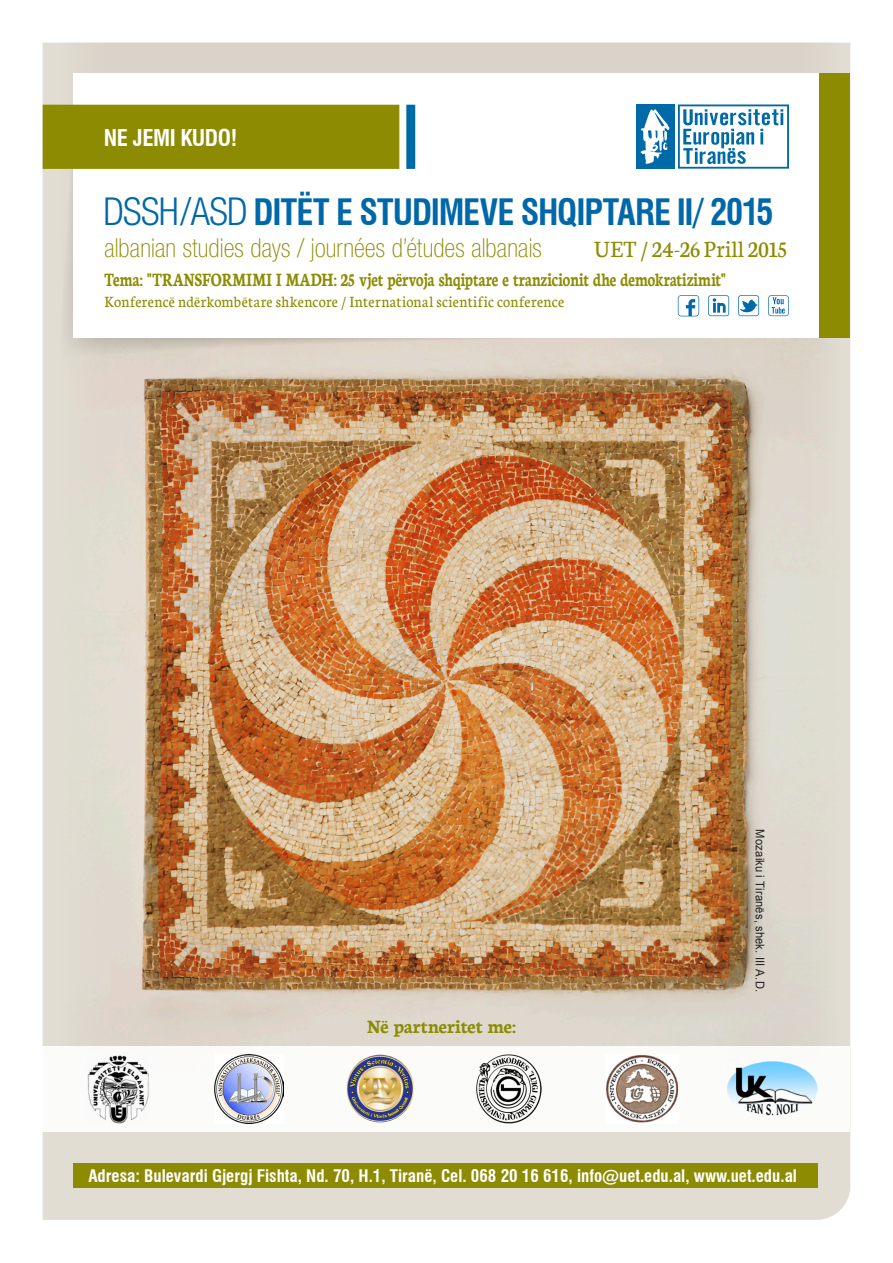
<style>
.page{position:relative;width:893px;height:1263px;background:#fff}
.page>*{position:absolute;margin:0;border:0;box-sizing:border-box;transform-origin:0 0}
.t1{font:700 condensed 35.55px "Swiss 721 BT";letter-spacing:-.03em;color:#0068a9;scale:.96 1}
.t2{font:100 condensed 26.25px "Helvetica Neue";letter-spacing:.005em;color:#8d8b02}
.t3{font:25.05px "Neuton";letter-spacing:.015em;color:#8d8b02;scale:.93 1}
.t4{font:700 condensed 22.65px "Swiss 721 BT";letter-spacing:-.02em;color:#fff}
.t5{font:700 20.25px "Neuton";letter-spacing:.005em;color:#8d8b02;scale:.8 1}
.t6{font:700 20.25px "Neuton";letter-spacing:.005em;color:#8d8b02}
.t7{font:700 condensed 16.95px "Swiss 721 BT";color:#fff}
.t8{font:16.8px "Neuton";letter-spacing:.02em;color:#8d8b02;scale:.93 1}
.t9{font:12px "Arial";letter-spacing:.015em;color:#231f20;scale:.93 1}
.s1{font-family:"Helvetica Neue";font-weight:300;font-size:38.55px}
</style>
<div class="page">
<div style="left:43px;top:43px;width:807px;height:1177px;background:#e1ddd2"></div>
<img style="left:61px;top:43px;width:779px;height:1003px">
<div style="left:43px;top:1046px;width:807px;height:85px;background:#fff"></div>
<img style="left:87px;top:1055px;width:62px;height:68px">
<img style="left:215px;top:1054px;width:69px;height:69px">
<img style="left:727px;top:1061px;width:91px;height:55px">
<img style="left:476px;top:1054px;width:66px;height:69px">
<img style="left:606px;top:1054px;width:73px;height:69px">
<img style="left:346px;top:1055px;width:68px;height:67px;border-radius:34px">
<svg style="left:59px;top:73px;width:791px;height:286px;background:#dad2c6"></svg>
<div style="left:73px;top:73px;width:747px;height:265px;background:#fff"></div>
<div style="left:406px;top:105px;width:9px;height:64px;background:#006aa8"></div>
<div style="left:43px;top:105px;width:356px;height:64px;background:#8d8b02"></div>
<div style="left:820px;top:73px;width:30px;height:265px;background:#8d8b02"></div>
<svg style="left:738px;top:295px;width:21px;height:21px"></svg>
<svg style="left:708px;top:295px;width:21px;height:21px"></svg>
<svg style="left:678px;top:295px;width:21px;height:21px"></svg>
<svg style="left:768px;top:295px;width:21px;height:21px"></svg>
<svg style="left:678px;top:104px;width:111px;height:65px"></svg>
<div style="left:636px;top:104px;width:38px;height:65px;background:#006aa8"></div>
<svg style="left:640px;top:109px;width:29px;height:55px"></svg>
<div style="left:73px;top:1163px;width:745px;height:25px;background:#8d8b02"></div>
<p class="t4" style="left:104px;top:124px;width:135px">NE JEMI KUDO!</p>
<p class="t1" style="left:104px;top:191px;width:699px"><span class="s1">DSSH/ASD</span> DITËT E STUDIMEVE SHQIPTARE II/ 2015</p>
<p class="t2" style="left:104px;top:233px;width:439px">albanian studies days / journées d’études albanais</p>
<p class="t5" style="left:104px;top:267px;width:778px">Tema: "TRANSFORMIMI I MADH: 25 vjet përvoja shqiptare e tranzicionit dhe demokratizimit"</p>
<p class="t8" style="left:104px;top:292px;width:496px">Konferencë ndërkombëtare shkencore / International scientific conference</p>
<p class="t3" style="left:594px;top:234px;width:211px">UET / 24-26 Prill 2015</p>
<p class="t6" style="left:367px;top:1014px;width:151px">Në partneritet me:</p>
<p class="t9" style="left:768px;top:829px;width:176px;rotate:90deg">Mozaiku i Tiranës, shek. III A.D.</p>
<p class="t7" style="left:88px;top:1165px;width:710px">Adresa: Bulevardi Gjergj Fishta, Nd. 70, H.1, Tiranë, Cel. 068 20 16 616, info@uet.edu.al, www.uet.edu.al</p>
</div>
